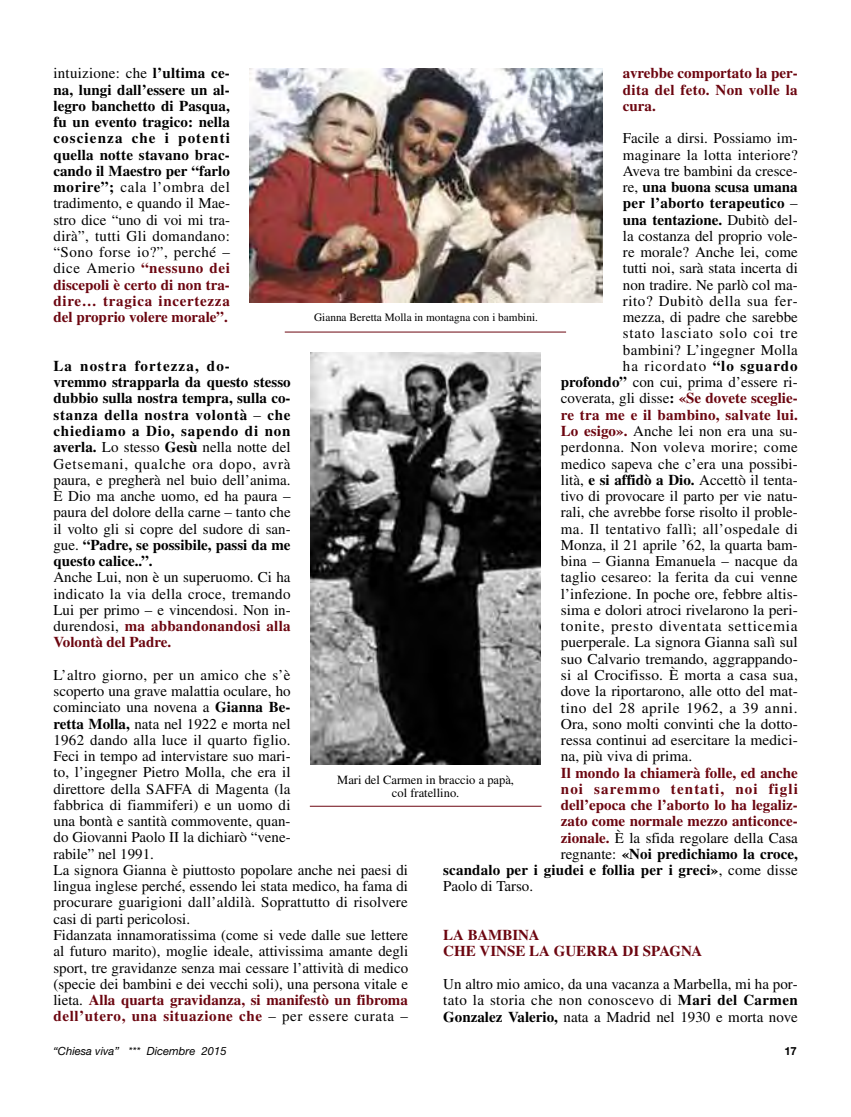
<style>
.page{position:relative;width:851px;height:1117px;background:#fff}
.page>*{position:absolute;margin:0;border:0;box-sizing:border-box;transform-origin:0 0}
.t1{font:15px/16.2px "Times LT Std";color:#000;text-align:justify}
.t2{font:700 15px/16.2px "Times LT Std";color:#000;text-align:justify}
.t3{font:700 15px/16.2px "Times LT Std";color:#6c0610;text-align:justify}
.t4{font:15px "Times LT Std";letter-spacing:.035em;color:#000}
.t5{font:15px "Times LT Std";letter-spacing:.02em;color:#000}
.t6{font:15px "Times LT Std";letter-spacing:.025em;color:#000}
.t7{font:15px "Times LT Std";letter-spacing:.05em;color:#000}
.t8{font:15px "Times LT Std";letter-spacing:.03em;color:#000}
.t9{font:700 15px "Times LT Std";letter-spacing:.075em;color:#6c0610}
.t10{font:15px "Times LT Std";letter-spacing:.055em;color:#000}
.t11{font:15px "Times LT Std";letter-spacing:.06em;color:#000}
.t12{font:12.5px/12.5px "Times LT Std";color:#000;text-align:center}
.t13{font:11.25px "Times LT Std";color:#000}
.t14{font:italic 11.25px "Helvetica Neue";color:#000}
.t15{font:700 11.25px "Helvetica Neue";color:#000}
.s1{font-weight:400}
.s2{color:#6c0610}
.s3{font-weight:700;color:#6c0610}
.s4{font-weight:700}
</style>
<div class="page">
<img style="left:250px;top:68px;width:352px;height:234px">
<img style="left:310px;top:352px;width:230px;height:412px">
<hr style="left:285px;top:332px;width:281px;height:1px;background:#6c0610">
<hr style="left:310px;top:805px;width:231px;height:1px;background:#6c0610">
<p class="t2" style="left:53px;top:67px;width:178px"><span class="s1">intuizione: che</span> l’ultima ce&shy;na, lungi dall’essere un al&shy;legro banchetto di Pasqua, fu un evento tragico: nella coscienza che i potenti quella notte stavano brac&shy;cando il Maestro per “farlo morire”; <span class="s1">cala l’ombra del tradimento, e quando il Mae&shy;stro dice “uno di voi mi tra&shy;dirà”, tutti Gli domandano: “Sono forse io?”, perché – dice Amerio</span> <span class="s2">“nessuno dei discepoli è certo di non tra&shy;dire… tragica incertezza del proprio volere morale”.</span></p>
<p class="t2" style="left:53px;top:359px;width:239px;text-align:left">La nostra fortezza, do-<br>vremmo strapparla da questo stesso dubbio sulla nostra tempra, sulla co&shy;stanza della nostra volontà <span class="s1">–</span> che chiediamo a Dio, sapendo di non averla. <span class="s1">Lo stesso</span> Gesù <span class="s1">nella notte del Getsemani, qualche ora dopo, avrà paura, e pregherà nel buio dell’anima.<br>È Dio ma anche uomo, ed ha paura – paura del dolore della carne – tanto che il volto gli si copre del sudore di san&shy;gue.</span> “Padre, se possibile, passi da me questo calice..”.</p>
<p class="t1" style="left:53px;top:570px;width:239px">Anche Lui, non è un superuomo. Ci ha indicato la via della croce, tremando Lui per primo – e vincendosi. Non in&shy;durendosi, <span class="s3">ma abbandonandosi alla Volontà del Padre.</span></p>
<p class="t1" style="left:53px;top:668px;width:356px;text-align:left">L’altro giorno, per un amico che s’è<br>scoperto una grave malattia oculare, ho<br>cominciato una novena a <span class="s4">Gianna Be-<br>retta Molla,</span> nata nel 1922 e morta nel<br>1962 dando alla luce il quarto figlio.<br>Feci in tempo ad intervistare suo mari-<br>to, l’ingegner Pietro Molla, che era il<br>direttore della SAFFA di Magenta (la<br>fabbrica di fiammiferi) e un uomo di<br>una bontà e santità commovente, quan-<br>do Giovanni Paolo II la dichiarò “vene-<br>rabile” nel 1991.<br>La signora Gianna è piuttosto popolare anche nei paesi di lingua inglese perché, essendo lei stata medico, ha fama di procurare guarigioni dall’aldilà. Soprattutto di risolvere casi di parti pericolosi.<br>Fidanzata innamoratissima (come si vede dalle sue lettere al futuro marito), moglie ideale, attivissima amante degli sport, tre gravidanze senza mai cessare l’attività di medico (specie dei bambini e dei vecchi soli), una persona vitale e lieta. <span class="s3">Alla quarta gravidanza, si manifestò un fibroma dell’utero, una situazione che</span> – per essere curata –</p>
<p class="t14" style="left:53px;top:1046px;width:175px">“Chiesa viva” *** Dicembre 2015</p>
<p class="t15" style="left:784px;top:1046px;width:14px">17</p>
<p class="t3" style="left:622px;top:67px;width:176px">avrebbe comportato la per&shy;dita del feto. Non volle la cura.</p>
<p class="t1" style="left:622px;top:132px;width:176px">Facile a dirsi. Possiamo im-</p>
<p class="t5" style="left:622px;top:149px;width:176px">maginare la lotta interiore?</p>
<p class="t1" style="left:622px;top:164px;width:176px">Aveva tre bambini da cresce-</p>
<p class="t2" style="left:622px;top:180px;width:176px"><span class="s1">re,</span> una buona scusa umana</p>
<p class="t2" style="left:622px;top:197px;width:176px">per l’aborto terapeutico <span class="s1">–</span></p>
<p class="t2" style="left:622px;top:213px;width:176px">una tentazione. <span class="s1">Dubitò del-</span></p>
<p class="t1" style="left:622px;top:229px;width:176px">la costanza del proprio vole-</p>
<p class="t1" style="left:622px;top:245px;width:176px">re morale? Anche lei, come</p>
<p class="t1" style="left:622px;top:262px;width:176px">tutti noi, sarà stata incerta di</p>
<p class="t1" style="left:622px;top:278px;width:176px">non tradire. Ne parlò col ma-</p>
<p class="t4" style="left:622px;top:295px;width:176px">rito? Dubitò della sua fer-</p>
<p class="t1" style="left:622px;top:310px;width:176px">mezza, di padre che sarebbe</p>
<p class="t10" style="left:622px;top:328px;width:176px">stato lasciato solo coi tre</p>
<p class="t5" style="left:622px;top:344px;width:176px">bambini? L’ingegner Molla</p>
<p class="t11" style="left:622px;top:360px;width:176px">ha ricordato <span class="s4">“lo sguardo</span></p>
<p class="t1" style="left:560px;top:375px;width:238px"><span class="s4">profondo”</span> con cui, prima d’essere ri-</p>
<p class="t1" style="left:560px;top:392px;width:238px">coverata, gli disse<span class="s4">:</span> <span class="s3">«Se dovete sceglie-</span></p>
<p class="t3" style="left:560px;top:408px;width:238px">re tra me e il bambino, salvate lui.</p>
<p class="t1" style="left:560px;top:424px;width:238px"><span class="s3">Lo esigo».</span> Anche lei non era una su-</p>
<p class="t8" style="left:560px;top:442px;width:238px">perdonna. Non voleva morire; come</p>
<p class="t1" style="left:560px;top:457px;width:238px">medico sapeva che c’era una possibi-</p>
<p class="t1" style="left:560px;top:473px;width:238px">lità, <span class="s4">e si affidò a Dio.</span> Accettò il tenta-</p>
<p class="t1" style="left:560px;top:489px;width:238px">tivo di provocare il parto per vie natu-</p>
<p class="t1" style="left:560px;top:505px;width:238px">rali, che avrebbe forse risolto il proble-</p>
<p class="t6" style="left:560px;top:523px;width:238px">ma. Il tentativo fallì; all’ospedale di</p>
<p class="t1" style="left:560px;top:538px;width:238px">Monza, il 21 aprile ’62, la quarta bam-</p>
<p class="t1" style="left:560px;top:554px;width:238px">bina – Gianna Emanuela – nacque da</p>
<p class="t1" style="left:560px;top:570px;width:238px">taglio cesareo: la ferita da cui venne</p>
<p class="t1" style="left:560px;top:587px;width:238px">l’infezione. In poche ore, febbre altis-</p>
<p class="t1" style="left:560px;top:603px;width:238px">sima e dolori atroci rivelarono la peri-</p>
<p class="t7" style="left:560px;top:621px;width:238px">tonite, presto diventata setticemia</p>
<p class="t1" style="left:560px;top:635px;width:238px">puerperale. La signora Gianna salì sul</p>
<p class="t1" style="left:560px;top:652px;width:238px">suo Calvario tremando, aggrappando-</p>
<p class="t1" style="left:560px;top:668px;width:238px">si al Crocifisso. È morta a casa sua,</p>
<p class="t1" style="left:560px;top:684px;width:238px">dove la riportarono, alle otto del mat-</p>
<p class="t4" style="left:560px;top:702px;width:238px">tino del 28 aprile 1962, a 39 anni.</p>
<p class="t1" style="left:560px;top:717px;width:238px">Ora, sono molti convinti che la dotto-</p>
<p class="t1" style="left:560px;top:733px;width:238px">ressa continui ad esercitare la medici-</p>
<p class="t1" style="left:560px;top:749px;width:133px">na, più viva di prima.</p>
<p class="t3" style="left:560px;top:765px;width:238px">Il mondo la chiamerà folle, ed anche</p>
<p class="t9" style="left:560px;top:783px;width:238px">noi saremmo tentati, noi figli</p>
<p class="t3" style="left:560px;top:798px;width:238px">dell’epoca che l’aborto lo ha legaliz-</p>
<p class="t3" style="left:560px;top:814px;width:238px">zato come normale mezzo anticonce-</p>
<p class="t1" style="left:560px;top:830px;width:238px"><span class="s3">zionale.</span> È la sfida regolare della Casa</p>
<p class="t2" style="left:560px;top:847px;width:238px"><span class="s1">regnante:</span> «Noi predichiamo la croce,</p>
<p class="t2" style="left:443px;top:863px;width:356px">scandalo per i giudei e follia per i greci»<span class="s1">, come disse</span></p>
<p class="t1" style="left:443px;top:879px;width:91px">Paolo di Tarso.</p>
<p class="t3" style="left:443px;top:928px;width:261px">LA BAMBINA<br>CHE VINSE LA GUERRA DI SPAGNA</p>
<p class="t1" style="left:443px;top:977px;width:356px">Un altro mio amico, da una vacanza a Marbella, mi ha por&shy;tato la storia che non conoscevo di <span class="s4">Mari del Carmen Gonzalez Valerio,</span> nata a Madrid nel 1930 e morta nove</p>
<p class="t13" style="left:314px;top:313px;width:225px">Gianna Beretta Molla in montagna con i bambini.</p>
<p class="t12" style="left:337px;top:775px;width:178px">Mari del Carmen in braccio a papà, col fratellino.</p>
</div>
